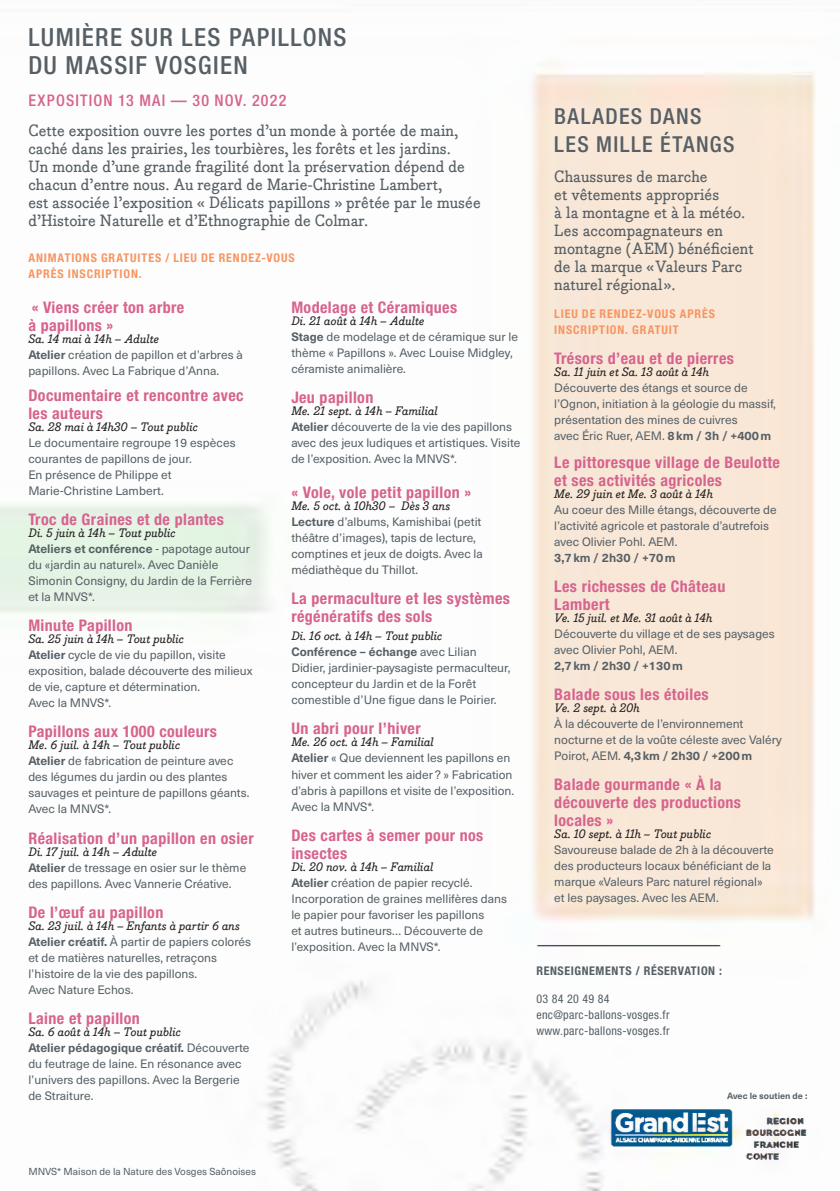
<style>
.page{position:relative;width:840px;height:1191px;background:#fff}
.page>*{position:absolute;margin:0;border:0;box-sizing:border-box;transform-origin:0 0}
.t1{font:500 condensed 25px/28px "Helvetica Neue LT Pro";letter-spacing:.055em;color:#555f65}
.t2{font:500 condensed 22px/28px "Helvetica Neue LT Pro";letter-spacing:.065em;color:#555f65}
.t3{font:500 16px/18px "Bodoni Egyptian Pro";color:#555f65}
.txt{font:700 condensed 16px/18px "Helvetica Neue LT Pro";letter-spacing:.025em;color:#d7638e}
.dates-horaires{font:700 condensed 16px/18px "Helvetica Neue LT Pro";letter-spacing:.025em;color:#d7638e}
.titre{font:700 condensed 16px/18px "Helvetica Neue LT Pro";letter-spacing:.025em;color:#d7638e}
.t4{font:500 condensed 16px "Helvetica Neue LT Pro";letter-spacing:.075em;color:#d7638e}
.dates-horaires-2{font:12px/16px "Neue Haas Unica Pro";color:#555f65}
.txt-2{font:12px/16px "Neue Haas Unica Pro";color:#555f65}
.dates-horaires-3{font:italic 500 12px "Bodoni Egyptian Pro";color:#231f20}
.t5{font:700 condensed 12px/16px "Helvetica Neue LT Pro";letter-spacing:.075em;color:#f79561}
.txt-3{font:condensed 12px/16px "Helvetica Neue LT Pro";letter-spacing:.025em;color:#555f65}
.txt-4{font:700 condensed 12px "Helvetica Neue LT Pro";letter-spacing:.05em;color:#555f65}
.txt-5{font:700 12px "Neue Haas Unica Pro";color:#555f65}
.dates-horaires-4{font:10px "Neue Haas Unica Pro";color:#555f65}
.txt-6{font:700 8.8px "Neue Haas Unica Pro";color:#555f65}
.s1{font-family:"Bodoni Egyptian Pro";font-weight:500;font-style:italic;color:#231f20}
.s2{font-weight:700}
</style>
<div class="page">
<img style="left:0;top:61px;width:816px;height:1130px">
<p class="t1" style="left:28px;top:23px;width:319px">LUMIÈRE SUR LES PAPILLONS<br>DU MASSIF VOSGIEN</p>
<p class="t4" style="left:28px;top:91px;width:259px">EXPOSITION 13 MAI — 30 NOV. 2022</p>
<p class="t3" style="left:28px;top:122px;width:453px">Cette exposition ouvre les portes d’un monde à portée de main, caché dans les prairies, les tourbières, les forêts et les jardins.<br>Un monde d’une grande fragilité dont la préservation dépend de chacun d’entre nous. Au regard de Marie-Christine Lambert,<br>est associée l’exposition « Délicats papillons » prêtée par le musée d’Histoire Naturelle et d’Ethnographie de Colmar.</p>
<p class="t5" style="left:28px;top:250px;width:268px">ANIMATIONS GRATUITES / LIEU DE RENDEZ-VOUS<br>APRÈS INSCRIPTION.</p>
<p class="titre" style="left:28px;top:299px;width:157px">« Viens créer ton arbre à papillons »</p>
<p class="dates-horaires-2" style="left:28px;top:331px;width:216px"><span class="s1">Sa. 14 mai à 14h – Adulte<br></span><span class="s2">Atelier</span> création de papillon et d’arbres à papillons. Avec La Fabrique d’Anna.</p>
<p class="txt" style="left:28px;top:387px;width:216px">Documentaire et rencontre avec les auteurs</p>
<p class="dates-horaires-3" style="left:28px;top:420px;width:171px">Sa. 28 mai à 14h30 – Tout public</p>
<p class="dates-horaires-2" style="left:28px;top:435px;width:209px">Le documentaire regroupe 19 espèces courantes de papillons de jour.<br>En présence de Philippe et<br>Marie-Christine Lambert.</p>
<p class="dates-horaires" style="left:28px;top:511px;width:197px">Troc de Graines et de plantes</p>
<p class="dates-horaires-3" style="left:28px;top:526px;width:148px">Di. 5 juin à 14h – Tout public</p>
<p class="dates-horaires-2" style="left:28px;top:541px;width:225px"><span class="s2">Ateliers et conférence</span> - papotage autour du «jardin au naturel». Avec Danièle Simonin Consigny, du Jardin de la Ferrière et la MNVS*.</p>
<p class="dates-horaires" style="left:28px;top:617px;width:106px">Minute Papillon</p>
<p class="dates-horaires-3" style="left:28px;top:632px;width:157px">Sa. 25 juin à 14h – Tout public</p>
<p class="txt-2" style="left:28px;top:647px;width:225px"><span class="s2">Atelier</span> cycle de vie du papillon, visite exposition, balade découverte des milieux de vie, capture et détermination.<br>Avec la MNVS*.</p>
<p class="txt" style="left:28px;top:723px;width:190px">Papillons aux 1000 couleurs</p>
<p class="dates-horaires-2" style="left:28px;top:737px;width:222px"><span class="s1">Me. 6 juil. à 14h – Tout public<br></span><span class="s2">Atelier</span> de fabrication de peinture avec des légumes du jardin ou des plantes sauvages et peinture de papillons géants.<br>Avec la MNVS*.</p>
<p class="dates-horaires" style="left:28px;top:829px;width:227px">Réalisation d’un papillon en osier</p>
<p class="dates-horaires-2" style="left:28px;top:843px;width:219px"><span class="s1">Di. 17 juil. à 14h – Adulte<br></span><span class="s2">Atelier</span> de tressage en osier sur le thème des papillons. Avec Vannerie Créative.</p>
<p class="dates-horaires" style="left:28px;top:903px;width:136px">De l’œuf au papillon</p>
<p class="dates-horaires-2" style="left:28px;top:917px;width:224px"><span class="s1">Sa. 23 juil. à 14h – Enfants à partir 6 ans </span><span class="s2">Atelier créatif.</span> À partir de papiers colorés et de matières naturelles, retraçons l’histoire de la vie des papillons.<br>Avec Nature Echos.</p>
<p class="dates-horaires" style="left:28px;top:1009px;width:113px">Laine et papillon</p>
<p class="dates-horaires-2" style="left:28px;top:1023px;width:222px"><span class="s1">Sa. 6 août à 14h – Tout public<br></span><span class="s2">Atelier pédagogique créatif.</span> Découverte du feutrage de laine. En résonance avec l’univers des papillons. Avec la Bergerie de Straiture.</p>
<p class="dates-horaires" style="left:291px;top:299px;width:167px">Modelage et Céramiques</p>
<p class="dates-horaires-2" style="left:291px;top:313px;width:228px"><span class="s1">Di. 21 août à 14h – Adulte<br></span><span class="s2">Stage</span> de modelage et de céramique sur le thème « Papillons ». Avec Louise Midgley, céramiste animalière.</p>
<p class="dates-horaires" style="left:291px;top:389px;width:83px">Jeu papillon</p>
<p class="dates-horaires-2" style="left:291px;top:403px;width:230px"><span class="s1">Me. 21 sept. à 14h – Familial<br></span><span class="s2">Atelier</span> découverte de la vie des papillons avec des jeux ludiques et artistiques. Visite de l’exposition. Avec la MNVS*.</p>
<p class="titre" style="left:291px;top:484px;width:181px">« Vole, vole petit papillon »</p>
<p class="dates-horaires-2" style="left:291px;top:498px;width:193px"><span class="s1">Me. 5 oct. à 10h30 – Dès 3 ans<br></span><span class="s2">Lecture</span> d’albums, Kamishibai (petit théâtre d’images), tapis de lecture, comptines et jeux de doigts. Avec la médiathèque du Thillot.</p>
<p class="dates-horaires" style="left:291px;top:590px;width:220px">La permaculture et les systèmes régénératifs des sols</p>
<p class="dates-horaires-3" style="left:291px;top:629px;width:152px">Di. 16 oct. à 14h – Tout public</p>
<p class="txt-2" style="left:291px;top:644px;width:220px"><span class="s2">Conférence – échange</span> avec Lilian Didier, jardinier-paysagiste permaculteur, concepteur du Jardin et de la Forêt comestible d’Une figue dans le Poirier.</p>
<p class="txt" style="left:291px;top:720px;width:131px">Un abri pour l’hiver</p>
<p class="dates-horaires-2" style="left:291px;top:734px;width:224px"><span class="s1">Me. 26 oct. à 14h – Familial<br></span><span class="s2">Atelier</span> « Que deviennent les papillons en hiver et comment les aider? » Fabrication d’abris à papillons et visite de l’exposition.<br>Avec la MNVS*.</p>
<p class="dates-horaires" style="left:291px;top:826px;width:193px">Des cartes à semer pour nos insectes</p>
<p class="dates-horaires-2" style="left:291px;top:858px;width:217px"><span class="s1">Di. 20 nov. à 14h – Familial<br></span><span class="s2">Atelier</span> création de papier recyclé.<br>Incorporation de graines mellifères dans le papier pour favoriser les papillons<br>et autres butineurs… Découverte de l’exposition. Avec la MNVS*.</p>
<p class="t2" style="left:554px;top:102px;width:181px">BALADES DANS<br>LES MILLE ÉTANGS</p>
<p class="t3" style="left:554px;top:168px;width:201px">Chaussures de marche<br>et vêtements appropriés<br>à la montagne et à la météo.<br>Les accompagnateurs en montagne (AEM) bénéficient de la marque «Valeurs Parc naturel régional».</p>
<p class="t5" style="left:554px;top:306px;width:162px">LIEU DE RENDEZ-VOUS APRÈS<br>INSCRIPTION. GRATUIT</p>
<p class="txt" style="left:554px;top:349px;width:181px">Trésors d’eau et de pierres</p>
<p class="dates-horaires-3" style="left:554px;top:365px;width:156px">Sa. 11 juin et Sa. 13 août à 14h</p>
<p class="txt-2" style="left:554px;top:380px;width:223px">Découverte des étangs et source de l’Ognon, initiation à la géologie du massif, présentation des mines de cuivres<br>avec Éric Ruer, AEM. <span class="s2">8km / 3h / +400m</span></p>
<p class="txt" style="left:554px;top:453px;width:227px">Le pittoresque village de Beulotte et ses activités agricoles</p>
<p class="dates-horaires-3" style="left:554px;top:487px;width:160px">Me. 29 juin et Me. 3 août à 14h</p>
<p class="txt-2" style="left:554px;top:502px;width:224px">Au coeur des Mille étangs, découverte de l’activité agricole et pastorale d’autrefois avec Olivier Pohl. AEM.</p>
<p class="txt-5" style="left:554px;top:550px;width:123px">3,7km / 2h30 / +70m</p>
<p class="txt" style="left:554px;top:577px;width:172px">Les richesses de Château<br>Lambert</p>
<p class="dates-horaires-3" style="left:554px;top:611px;width:159px">Ve. 15 juil. et Me. 31 août à 14h</p>
<p class="txt-2" style="left:554px;top:626px;width:222px">Découverte du village et de ses paysages avec Olivier Pohl, AEM.<br><span class="s2">2,7km / 2h30 / +130m</span></p>
<p class="txt" style="left:554px;top:685px;width:156px">Balade sous les étoiles</p>
<p class="dates-horaires-3" style="left:554px;top:701px;width:87px">Ve. 2 sept. à 20h</p>
<p class="txt-2" style="left:554px;top:716px;width:229px">À la découverte de l’environnement nocturne et de la voûte céleste avec Valéry<br>Poirot, AEM. <span class="s2">4,3km / 2h30 / +200m</span></p>
<p class="txt" style="left:554px;top:775px;width:188px">Balade gourmande « À la découverte des productions locales »</p>
<p class="dates-horaires-3" style="left:554px;top:827px;width:158px">Sa. 10 sept. à 11h – Tout public</p>
<p class="txt-2" style="left:554px;top:842px;width:221px">Savoureuse balade de 2h à la découverte des producteurs locaux bénéficiant de la marque «Valeurs Parc naturel régional» et les paysages. Avec les AEM.</p>
<p class="txt-4" style="left:536px;top:963px;width:187px">RENSEIGNEMENTS / RÉSERVATION :</p>
<p class="txt-3" style="left:536px;top:990px;width:135px">03 84 20 49 84 enc@parc-ballons-vosges.fr www.parc-ballons-vosges.fr</p>
<p class="txt-6" style="left:726px;top:1090px;width:82px">Avec le soutien de :</p>
<p class="dates-horaires-4" style="left:28px;top:1165px;width:229px">MNVS* Maison de la Nature des Vosges Saônoises</p>
</div>
